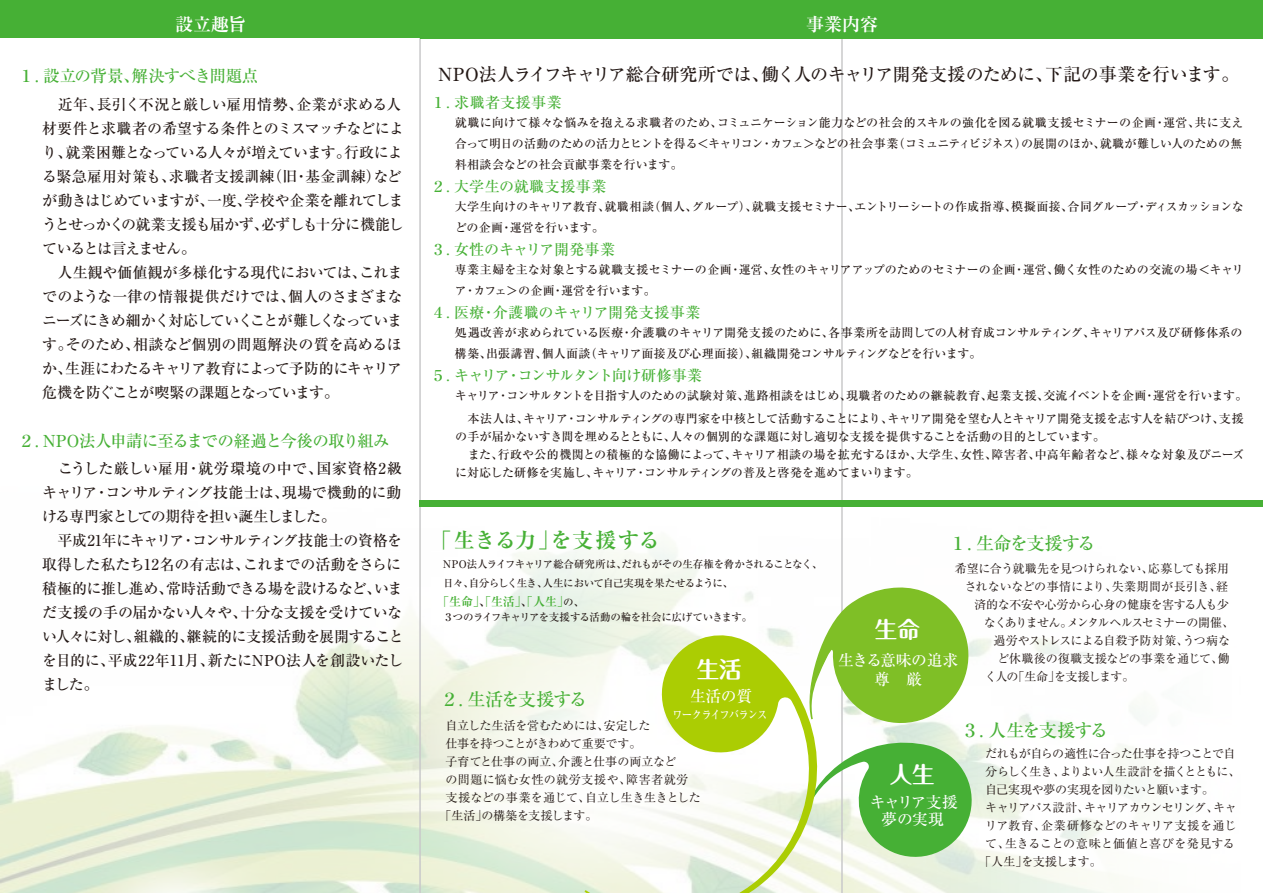
<style>
.page{position:relative;width:1263px;height:893px;background:#fff}
.page>*{position:absolute;margin:0;border:0;box-sizing:border-box;transform-origin:0 0}
.t1{font:700 22.65px "Maru Fo Pro";color:#fff}
.t2{font:700 21px "Ryumin Pro";letter-spacing:-.005em;color:#46b035}
.t3{font:500 18px "Ryumin Pro";letter-spacing:-.035em;color:#231815}
.t4{font:500 18px "Ryumin Pro";letter-spacing:-.06em;color:#46b035}
.t5{font:700 18px "Ryumin Pro";color:#fff}
.t6{font:500 16.5px "Ryumin Pro";letter-spacing:-.035em;color:#46b035}
.t7{font:500 15.75px/19.6px "Ryumin Pro";letter-spacing:-.02em;color:#fff;text-align:center}
.t8{font:500 15px/24px "Ryumin Pro";letter-spacing:-.035em;color:#231815}
.t9{font:500 15px "Ryumin Pro";color:#46b035}
.t10{font:500 15px "Ryumin Pro";letter-spacing:-.08em;color:#46b035}
.t11{font:500 15px "Ryumin Pro";letter-spacing:.025em;color:#46b035}
.t12{font:500 15px "Ryumin Pro";letter-spacing:.035em;color:#46b035}
.t13{font:500 12px/21px "Ryumin Pro";letter-spacing:-.015em;color:#231815}
.t14{font:12px "Ryumin Pro";letter-spacing:-.03em;color:#231815}
.t15{font:12px "Ryumin Pro";letter-spacing:-.07em;color:#231815}
.t16{font:12px "Ryumin Pro";color:#231815}
.t17{font:12px "Ryumin Pro";letter-spacing:.01em;color:#231815}
.t18{font:12px "Ryumin Pro";letter-spacing:-.105em;color:#231815}
.t19{font:12px "Ryumin Pro";letter-spacing:-.055em;color:#231815}
.t20{font:12px "Ryumin Pro";letter-spacing:.03em;color:#231815}
.t21{font:12px "Ryumin Pro";letter-spacing:-.005em;color:#231815}
.t22{font:12px "Ryumin Pro";letter-spacing:.04em;color:#231815}
.t23{font:12px "Ryumin Pro";letter-spacing:-.05em;color:#231815}
.t24{font:700 12px "Ryumin Pro";color:#46b035}
.t25{font:12px "Ryumin Pro";letter-spacing:-.075em;color:#231815}
.t26{font:500 11.7px "Ryumin Pro";letter-spacing:-.105em;color:#fff;scale:.9 1}
.t27{font:500 10.5px/18.3px "Ryumin Pro";letter-spacing:-.04em;color:#231815}
.s1{font-weight:500;color:#231815}
.s2{font-weight:500;font-size:10.5px;color:#231815}
</style>
<div class="page">
<img style="left:0;top:506px;width:1263px;height:387px">
<hr style="left:419px;top:0;width:2px;height:893px;background:#c9c9ca">
<hr style="left:841px;top:0;width:2px;height:893px;background:#c9c9ca">
<svg style="left:836px;top:738px;width:143px;height:126px"></svg>
<svg style="left:803px;top:587px;width:174px;height:145px"></svg>
<svg style="left:584px;top:632px;width:252px;height:261px"></svg>
<div style="left:420px;top:500px;width:843px;height:6px;background:#46b035"></div>
<div style="left:420px;top:0;width:843px;height:39px;background:#46b035"></div>
<div style="left:0;top:0;width:421px;height:38px;background:#46b035"></div>
<p class="t5" style="left:175px;top:10px;width:73px">設立趣旨</p>
<p class="t5" style="left:806px;top:10px;width:73px">事業内容</p>
<p class="t6" style="left:18px;top:63px;width:242px">１．設立の背景、解決すべき問題点</p>
<p class="t3" style="left:438px;top:60px;width:802px">NPO法人ライフキャリア総合研究所では、働く人のキャリア開発支援のために、下記の事業を行います。</p>
<p class="t8" style="left:42px;top:91px;width:363px">　近年、長引く不況と厳しい雇用情勢、企業が求める人材要件と求職者の希望する条件とのミスマッチなどにより、就業困難となっている人々が増えています。行政による緊急雇用対策も、求職者支援訓練（旧・基金訓練）などが動きはじめていますが、一度、学校や企業を離れてしまうとせっかくの就業支援も届かず、必ずしも十分に機能しているとは言えません。<br>　人生観や価値観が多様化する現代においては、これまでのような一律の情報提供だけでは、個人のさまざまなニーズにきめ細かく対応していくことが難しくなっています。そのため、相談など個別の問題解決の質を高めるほか、生涯にわたるキャリア教育によって予防的にキャリア危機を防ぐことが喫緊の課題となっています。</p>
<p class="t6" style="left:18px;top:428px;width:373px">２．NPO法人申請に至るまでの経過と今後の取り組み</p>
<p class="t8" style="left:42px;top:456px;width:363px">　こうした厳しい雇用・就労環境の中で、国家資格2級キャリア・コンサルティング技能士は、現場で機動的に動ける専門家としての期待を担い誕生しました。<br>　平成21年にキャリア・コンサルティング技能士の資格を取得した私たち12名の有志は、これまでの活動をさらに積極的に推し進め、常時活動できる場を設けるなど、いまだ支援の手の届かない人々や、十分な支援を受けていない人々に対し、組織的、継続的に支援活動を展開することを目的に、平成22年11月、新たにNPO法人を創設いたしました。</p>
<p class="t12" style="left:431px;top:91px;width:132px">１．求職者支援事業</p>
<p class="t13" style="left:455px;top:111px;width:790px;text-align:justify">就職に向けて様々な悩みを抱える求職者のため、コミュニケーション能力などの社会的スキルの強化を図る就職支援セミナーの企画・運営、共に支え合って明日の活動のための活力とヒントを得る＜キャリコン・カフェ＞などの社会事業（コミュニティビジネス）の展開のほか、就職が難しい人のための無料相談会などの社会貢献事業を行います。</p>
<p class="t11" style="left:431px;top:175px;width:177px">２．大学生の就職支援事業</p>
<p class="t13" style="left:455px;top:195px;width:790px">大学生向けのキャリア教育、就職相談（個人、グループ）、就職支援セミナー、エントリーシートの作成指導、模擬面接、合同グループ・ディスカッションなどの企画・運営を行います。</p>
<p class="t9" style="left:431px;top:238px;width:186px">３．女性のキャリア開発事業</p>
<p class="t13" style="left:455px;top:258px;width:790px">専業主婦を主な対象とする就職支援セミナーの企画・運営、女性のキャリアアップのためのセミナーの企画・運営、働く女性のための交流の場＜キャリア・カフェ＞の企画・運営を行います。</p>
<p class="t9" style="left:431px;top:301px;width:271px">４．医療・介護職のキャリア開発支援事業</p>
<p class="t13" style="left:455px;top:321px;width:789px">処遇改善が求められている医療・介護職のキャリア開発支援のために、各事業所を訪問しての人材育成コンサルティング、キャリアパス及び研修体系の構築、出張講習、個人面談（キャリア面接及び心理面接）、組織開発コンサルティングなどを行います。</p>
<p class="t10" style="left:431px;top:364px;width:273px">５．キャリア・コンサルタント向け研修事業</p>
<p class="t13" style="left:455px;top:384px;width:794px">キャリア・コンサルタントを目指す人のための試験対策、進路相談をはじめ、現職者のための継続教育、起業支援、交流イベントを企画・運営を行います。</p>
<p class="t13" style="left:455px;top:409px;width:790px;line-height:18px">　本法人は、キャリア・コンサルティングの専門家を中核として活動することにより、キャリア開発を望む人とキャリア開発支援を志す人を結びつけ、支援の手が届かないすき間を埋めるとともに、人々の個別的な課題に対し適切な支援を提供することを活動の目的としています。<br>　また、行政や公的機関との積極的な協働によって、キャリア相談の場を拡充するほか、大学生、女性、障害者、中高年齢者など、様々な対象及びニーズに対応した研修を実施し、キャリア・コンサルティングの普及と啓発を進めてまいります。</p>
<p class="t2" style="left:431px;top:523px;width:231px">「生きる力」を支援する</p>
<p class="t4" style="left:949px;top:529px;width:148px">１．生命を支援する</p>
<p class="t14" style="left:955px;top:559px;width:276px">希望に合う就職先を見つけられない、応募しても採用</p>
<p class="t17" style="left:964px;top:577px;width:265px">されないなどの事情により、失業期間が長引き、経</p>
<p class="t14" style="left:974px;top:595px;width:256px">済的な不安や心労から心身の健康を害する人も少</p>
<p class="t18" style="left:984px;top:613px;width:252px">なくありません。メンタルヘルスセミナーの開催、</p>
<p class="t14" style="left:994px;top:631px;width:238px">過労やストレスによる自殺予防対策、うつ病な</p>
<p class="t16" style="left:997px;top:649px;width:234px">ど休職後の復職支援などの事業を通じて、働</p>
<p class="t25" style="left:985px;top:667px;width:151px">く人の「生命」を支援します。</p>
<p class="t27" style="left:443px;top:554px;width:381px">NPO法人ライフキャリア総合研究所は、だれもがその生存権を脅かされることなく、日々、自分らしく生き、人生において自己実現を果たせるように、</p>
<p class="t24" style="left:437px;top:592px;width:148px">「生命」<span class="s1">、</span>「生活」<span class="s1">、</span>「人生」<span class="s2">の、</span></p>
<p class="t27" style="left:443px;top:607px;width:311px">３つのライフキャリアを支援する活動の輪を社会に広げていきます。</p>
<p class="t1" style="left:875px;top:611px;width:47px">生命</p>
<p class="t7" style="left:838px;top:649px;width:121px">生きる意味の追求尊　厳</p>
<p class="t1" style="left:697px;top:651px;width:47px">生活</p>
<p class="t7" style="left:690px;top:685px;width:64px">生活の質</p>
<p class="t26" style="left:672px;top:706px;width:108px">ワークライフバランス</p>
<p class="t4" style="left:440px;top:685px;width:148px">２．生活を支援する</p>
<p class="t14" style="left:446px;top:716px;width:206px">自立した生活を営むためには、安定した</p>
<p class="t14" style="left:446px;top:734px;width:197px">仕事を持つことがきわめて重要です。</p>
<p class="t21" style="left:446px;top:752px;width:232px">子育てと仕事の両立、介護と仕事の両立など</p>
<p class="t22" style="left:446px;top:770px;width:244px">の問題に悩む女性の就労支援や、障害者就労</p>
<p class="t14" style="left:446px;top:788px;width:257px">支援などの事業を通じて、自立し生き生きとした</p>
<p class="t14" style="left:440px;top:806px;width:159px">「生活」の構築を支援します。</p>
<p class="t4" style="left:961px;top:716px;width:148px">３．人生を支援する</p>
<p class="t19" style="left:985px;top:744px;width:252px">だれもが自らの適性に合った仕事を持つことで自</p>
<p class="t15" style="left:985px;top:762px;width:257px">分らしく生き、よりよい人生設計を描くとともに、</p>
<p class="t23" style="left:985px;top:780px;width:230px">自己実現や夢の実現を図りたいと願います。</p>
<p class="t15" style="left:985px;top:798px;width:253px">キャリアパス設計、キャリアカウンセリング、キャ</p>
<p class="t20" style="left:985px;top:816px;width:252px">リア教育、企業研修などのキャリア支援を通じ</p>
<p class="t16" style="left:985px;top:834px;width:251px">て、生きることの意味と価値と喜びを発見する</p>
<p class="t15" style="left:979px;top:852px;width:124px">「人生」を支援します。</p>
<p class="t1" style="left:890px;top:756px;width:47px">人生</p>
<p class="t7" style="left:870px;top:792px;width:90px;line-height:17.7px">キャリア支援夢の実現</p>
</div>
